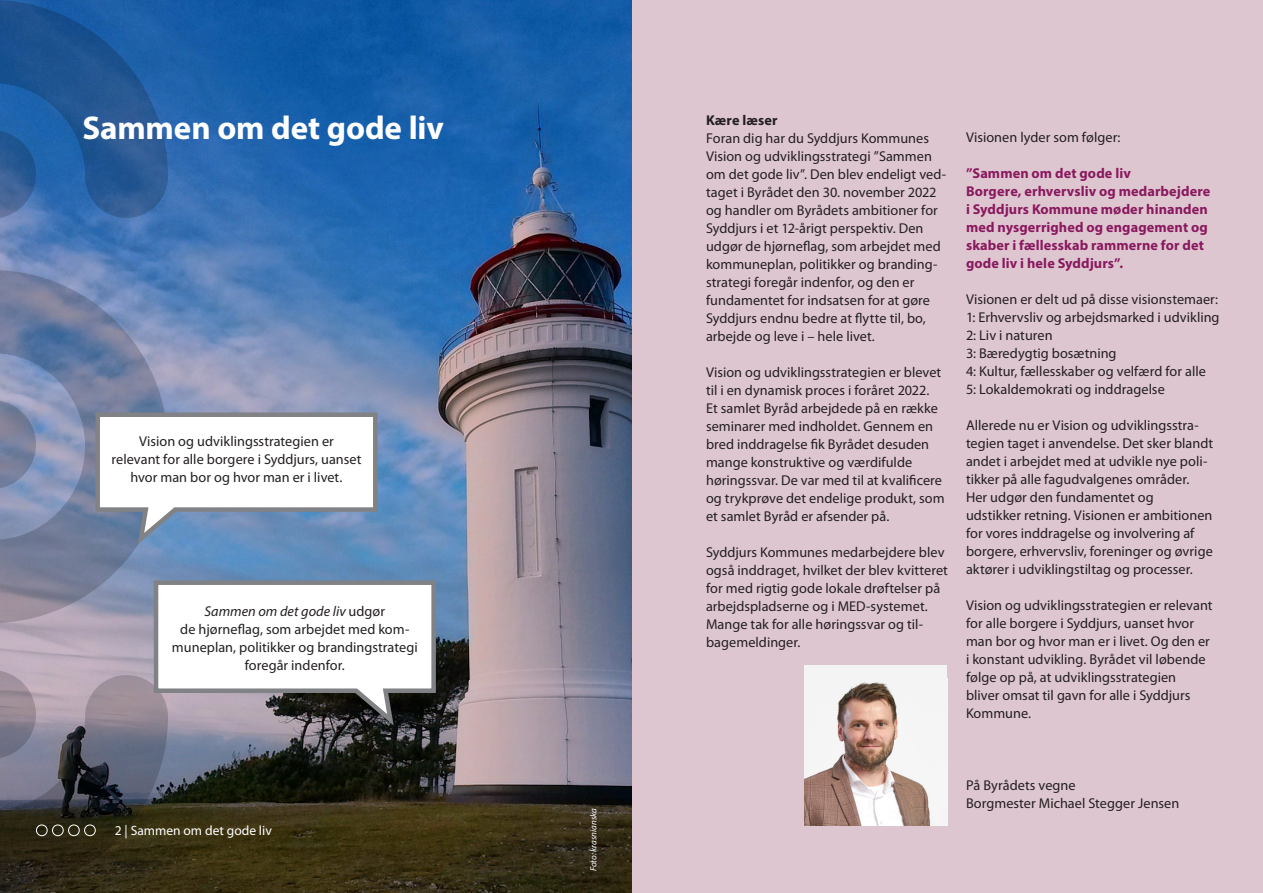
<style>
.page{position:relative;width:1263px;height:893px;background:#fff}
.page>*{position:absolute;margin:0;border:0;box-sizing:border-box;transform-origin:0 0}
.t1{font:700 33px "Myriad Pro";letter-spacing:-.005em;color:#fff}
.t2{font:14.25px/18px "Myriad Pro";letter-spacing:.005em;color:#231f20}
.t3{font:700 14.25px/18px "Myriad Pro";letter-spacing:.01em;color:#89195e}
.t4{font:italic 14.25px "Myriad Pro";color:#231f20}
.t5{font:700 14.25px "Myriad Pro";letter-spacing:.01em;color:#231f20}
.t6{font:13.5px "Myriad Pro";color:#fff}
.t7{font:italic 9px "Myriad Pro";color:#fff}
.s1{font-style:normal}
</style>
<div class="page">
<img style="left:168px;top:0;width:463px;height:893px">
<div style="left:633px;top:0;width:630px;height:893px;background:#dec6d1"></div>
<svg style="left:0;top:0;width:168px;height:893px;background:#5c7092"></svg>
<svg style="left:152px;top:578px;width:286px;height:148px"></svg>
<svg style="left:93px;top:410px;width:287px;height:135px"></svg>
<div style="left:36px;top:825px;width:12px;height:11px;border:1px solid #fff;border-radius:50%"></div>
<div style="left:68px;top:825px;width:12px;height:11px;border:1px solid #fff;border-radius:50%"></div>
<div style="left:52px;top:825px;width:12px;height:11px;border:1px solid #fff;border-radius:50%"></div>
<div style="left:84px;top:825px;width:12px;height:11px;border:1px solid #fff;border-radius:50%"></div>
<div style="left:804px;top:666px;width:143px;height:18px;background:#f4f4f4"></div>
<img style="left:804px;top:682px;width:143px;height:144px">
<p class="t1" style="left:82px;top:106px;width:363px">Sammen om det gode liv</p>
<p class="t2" style="left:139px;top:431px;width:196px">Vision og udviklingsstrategien er</p>
<p class="t2" style="left:112px;top:449px;width:251px;text-align:center">relevant for alle borgere i Syddjurs, uanset hvor man bor og hvor man er i livet.</p>
<p class="t4" style="left:205px;top:602px;width:182px">Sammen om det gode liv <span class="s1">udgør</span></p>
<p class="t2" style="left:172px;top:620px;width:247px;text-align:center">de hjørneflag, som arbejdet med kom&shy;muneplan, politikker og brandingstrategi foregår indenfor.</p>
<p class="t6" style="left:115px;top:822px;width:158px">2 | Sammen om det gode liv</p>
<p class="t7" style="left:588px;top:871px;width:64px;rotate:-90deg">Foto: krasnianska</p>
<p class="t5" style="left:706px;top:111px;width:73px">Kære læser</p>
<p class="t2" style="left:706px;top:129px;width:241px">Foran dig har du Syddjurs Kommunes Vision og udviklingsstrategi ”Sammen om det gode liv”. Den blev endeligt ved&shy;taget i Byrådet den 30. november 2022 og handler om Byrådets ambitioner for Syddjurs i et 12-årigt perspektiv. Den udgør de hjørneflag, som arbejdet med kommuneplan, politikker og branding&shy;strategi foregår indenfor, og den er fundamentet for indsatsen for at gøre Syddjurs endnu bedre at flytte til, bo, arbejde og leve i – hele livet.</p>
<p class="t2" style="left:706px;top:363px;width:240px">Vision og udviklingsstrategien er blevet til i en dynamisk proces i foråret 2022.<br>Et samlet Byråd arbejdede på en række seminarer med indholdet. Gennem en bred inddragelse fik Byrådet desuden mange konstruktive og værdifulde høringssvar. De var med til at kvalificere og trykprøve det endelige produkt, som et samlet Byråd er afsender på.</p>
<p class="t2" style="left:706px;top:543px;width:243px">Syddjurs Kommunes medarbejdere blev også inddraget, hvilket der blev kvitteret for med rigtig gode lokale drøftelser på arbejdspladserne og i MED-systemet.<br>Mange tak for alle høringssvar og til&shy;bagemeldinger.</p>
<p class="t2" style="left:966px;top:128px;width:156px">Visionen lyder som følger:</p>
<p class="t3" style="left:966px;top:164px;width:166px">”Sammen om det gode liv</p>
<p class="t3" style="left:966px;top:182px;width:246px">Borgere, erhvervsliv og medarbejdere i Syddjurs Kommune møder hinanden med nysgerrighed og engagement og skaber i fællesskab rammerne for det gode liv i hele Syddjurs”.</p>
<p class="t2" style="left:966px;top:290px;width:253px">Visionen er delt ud på disse visionstemaer:</p>
<p class="t2" style="left:966px;top:308px;width:255px">1: Erhvervsliv og arbejdsmarked i udvikling</p>
<p class="t2" style="left:966px;top:326px;width:152px">2: Liv i naturen<br>3: Bæredygtig bosætning</p>
<p class="t2" style="left:966px;top:362px;width:241px">4: Kultur, fællesskaber og velfærd for alle</p>
<p class="t2" style="left:966px;top:380px;width:200px">5: Lokaldemokrati og inddragelse</p>
<p class="t2" style="left:966px;top:416px;width:249px">Allerede nu er Vision og udviklingsstra&shy;tegien taget i anvendelse. Det sker blandt andet i arbejdet med at udvikle nye poli&shy;tikker på alle fagudvalgenes områder.</p>
<p class="t2" style="left:966px;top:488px;width:189px">Her udgør den fundamentet og</p>
<p class="t2" style="left:966px;top:506px;width:248px">udstikker retning. Visionen er ambitionen for vores inddragelse og involvering af borgere, erhvervsliv, foreninger og øvrige aktører i udviklingstiltag og processer.</p>
<p class="t2" style="left:966px;top:596px;width:248px">Vision og udviklingsstrategien er relevant for alle borgere i Syddjurs, uanset hvor man bor og hvor man er i livet. Og den er i konstant udvikling. Byrådet vil løbende følge op på, at udviklingsstrategien bliver omsat til gavn for alle i Syddjurs Kommune.</p>
<p class="t2" style="left:966px;top:776px;width:111px">På Byrådets vegne</p>
<p class="t2" style="left:966px;top:794px;width:215px">Borgmester Michael Stegger Jensen</p>
</div>
